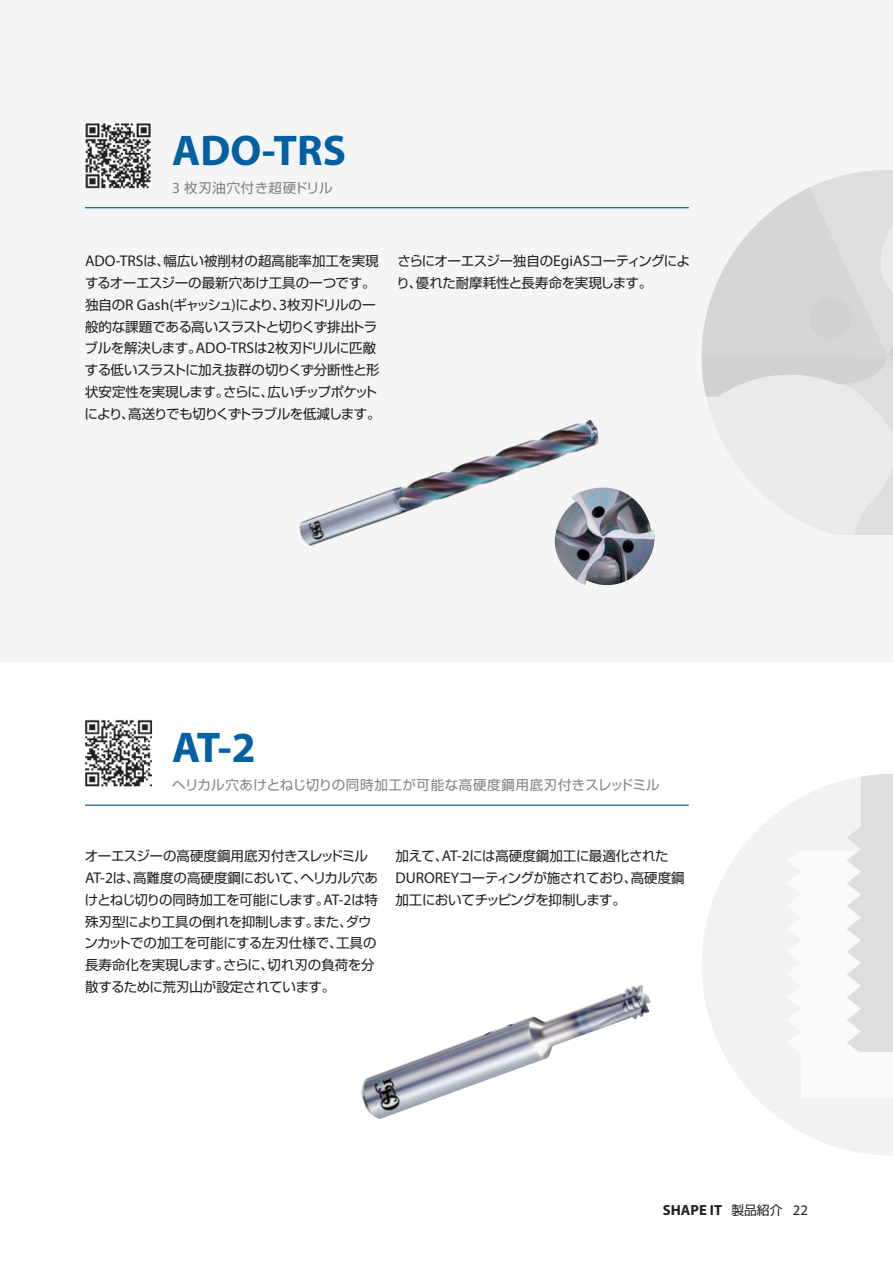
<style>
.page{position:relative;width:893px;height:1263px;background:#fff}
.page>*{position:absolute;margin:0;border:0;box-sizing:border-box;transform-origin:0 0}
.t1{font:700 43.05px "Myriad Pro";color:#0160a1}
.t2{font:700 14.7px "Myriad Pro";color:#231f20}
.t3{font:13.5px/21.8px "Shin Go Pro";letter-spacing:-.03em;color:#231f20}
.t4{font:13.5px "Shin Go Pro";letter-spacing:.04em;color:#808285}
.s1{font-family:"Myriad Pro";font-size:15.45px}
.s2{font-family:"Shin Go Pro";font-weight:400;font-size:12.75px}
.s3{font-weight:400}
</style>
<div class="page">
<svg style="left:702px;top:777px;width:191px;height:378px;fill:#f1f2f2"></svg>
<div style="left:802px;top:851px;width:91px;height:246px;background:#fafafa"></div>
<div style="left:787px;top:851px;width:15px;height:246px;background:#f2f3f3"></div>
<svg style="left:847px;top:826px;width:21px;height:226px"></svg>
<div style="left:868px;top:826px;width:25px;height:226px;background:#dedede"></div>
<div style="left:861px;top:774px;width:32px;height:52px;background:#dedede"></div>
<div style="left:0;top:0;width:893px;height:661px;background:#f5f5f6"></div>
<svg style="left:702px;top:170px;width:191px;height:365px"></svg>
<div style="left:809px;top:297px;width:43px;height:42px;background:#d1d1d2;border-radius:50%"></div>
<hr style="left:85px;top:207px;width:604px;height:1px;background:#0160a1">
<hr style="left:85px;top:804px;width:604px;height:2px;background:#0160a1">
<img style="left:85px;top:123px;width:66px;height:65px">
<img style="left:85px;top:720px;width:68px;height:67px">
<img style="left:361px;top:985px;width:290px;height:134px">
<img style="left:299px;top:419px;width:300px;height:127px">
<img style="left:554px;top:487px;width:101px;height:99px">
<h1 class="t1" style="left:172px;top:122px;width:175px">ADO-TRS</h1>
<p class="t4" style="left:172px;top:176px;width:162px"><span class="s1">3</span> 枚刃油穴付き超硬ドリル</p>
<p class="t3" style="left:85px;top:249px;width:297px"><span class="s1">ADO-TRS</span>は、幅広い被削材の超高能率加工を実現するオーエスジーの最新穴あけ工具の一つです。独自の<span class="s1">R Gash(</span>ギャッシュ<span class="s1">)</span>により、<span class="s1">3</span>枚刃ドリルの一般的な課題である高いスラストと切りくず排出トラブルを解決します。<span class="s1">ADO-TRS</span>は<span class="s1">2</span>枚刃ドリルに匹敵する低いスラストに加え抜群の切りくず分断性と形状安定性を実現します。さらに、広いチップポケットにより、高送りでも切りくずトラブルを低減します。</p>
<p class="t3" style="left:397px;top:249px;width:295px">さらにオーエスジー独自の<span class="s1">EgiAS</span>コーティングにより、優れた耐摩耗性と長寿命を実現します。</p>
<h1 class="t1" style="left:172px;top:720px;width:85px">AT-2</h1>
<p class="t4" style="left:172px;top:774px;width:489px">ヘリカル穴あけとねじ切りの同時加工が可能な高硬度鋼用底刃付きスレッドミル</p>
<p class="t3" style="left:84px;top:844px;width:295px">オーエスジーの高硬度鋼用底刃付きスレッドミル<br><span class="s1">AT-2</span>は、高難度の高硬度鋼において、ヘリカル穴あけとねじ切りの同時加工を可能にします。<span class="s1">AT-2</span>は特殊刃型により工具の倒れを抑制します。また、ダウンカットでの加工を可能にする左刃仕様で、工具の長寿命化を実現します。さらに、切れ刃の負荷を分散するために荒刃山が設定されています。</p>
<p class="t3" style="left:395px;top:844px;width:291px">加えて、<span class="s1">AT-2</span>には高硬度鋼加工に最適化された<br><span class="s1">DUROREY</span>コーティングが施されており、高硬度鋼加工においてチッピングを抑制します。</p>
<p class="t2" style="left:663px;top:1200px;width:146px">SHAPE IT <span class="s2">製品紹介</span> <span class="s3">22</span></p>
</div>
